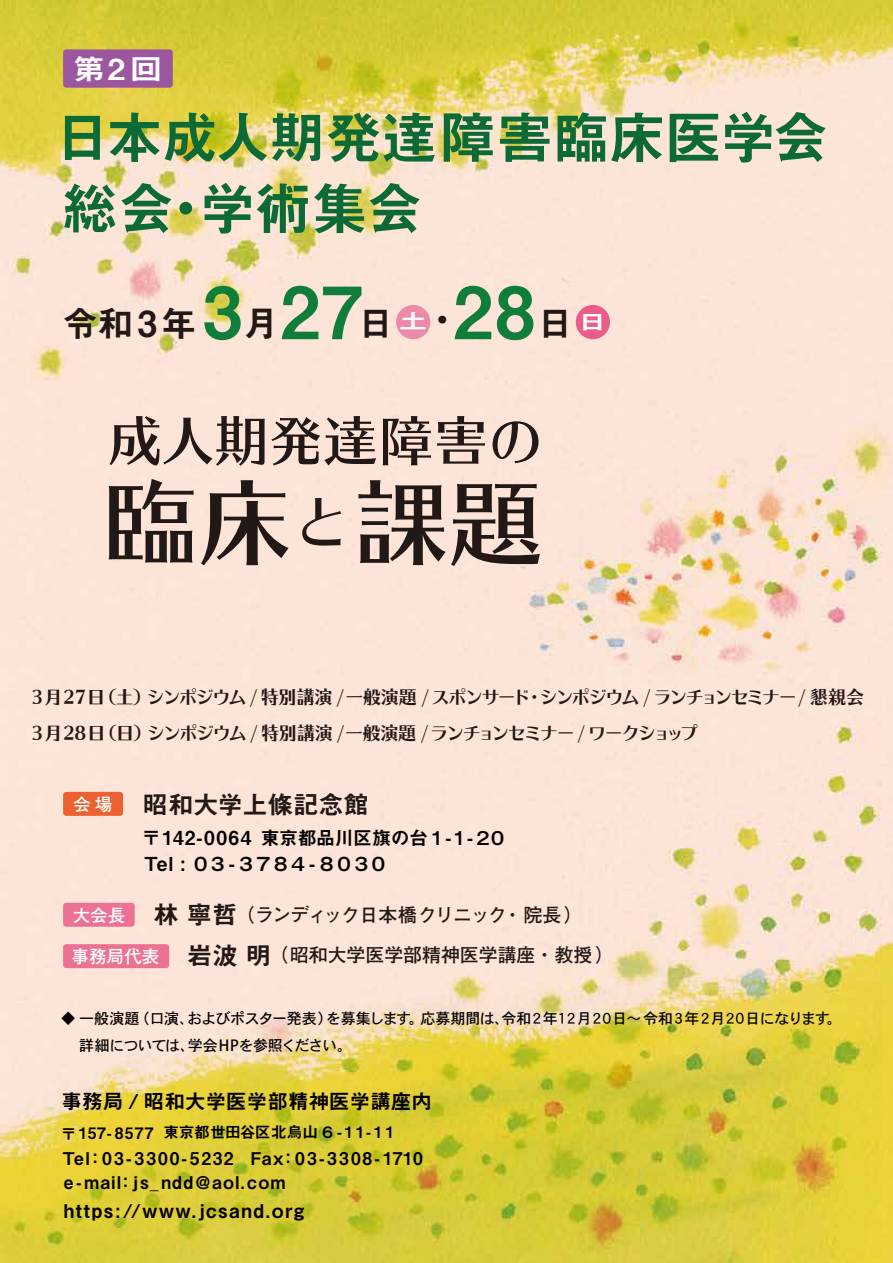
<style>
.page{position:relative;width:893px;height:1263px;background:#fff}
.page>*{position:absolute;margin:0;border:0;box-sizing:border-box;transform-origin:0 0}
.t1{font:94.35px "Kan 412 Typos Std";color:#221815}
.t2{font:72px "Midashi Go Pr 6 N MB31";color:#117d3b}
.t3{font:57px "Midashi Go Pr 6 N MB31";letter-spacing:-.025em;color:#0c6a37}
.t4{font:54.6px "Kan 412 Typos Std";color:#221815}
.t5{font:36px "Midashi Go Pr 6 N MB31";color:#221815}
.t6{font:28.95px "Midashi Go Pr 6 N MB31";color:#fff;scale:1.1 1}
.t7{font:25.2px "Midashi Go Pr 6 N MB31";letter-spacing:.005em;color:#221815}
.t8{font:20.55px "Midashi Go Pr 6 N MB31";letter-spacing:.005em;color:#040000}
.t9{font:19.35px "Midashi Go Pr 6 N MB31";letter-spacing:-.105em;color:#040000}
.t10{font:19.35px "Midashi Go Pr 6 N MB31";letter-spacing:-.07em;color:#040000}
.t11{font:19.05px "Midashi Go Pr 6 N MB31";letter-spacing:.06em;color:#040000}
.t12{font:19.05px "Midashi Go Pr 6 N MB31";letter-spacing:-.025em;color:#040000}
.t13{font:700 18.9px/40.2px "Futo Go B101 Pr 6 N";color:#221815}
.t14{font:18.6px/35.5px "Kan 415 Typos Std";letter-spacing:-.075em;color:#221815;scale:.96 1}
.t15{font:17.55px/24.3px "Midashi Go Pr 6 N MB31";letter-spacing:.08em;color:#040000}
.t16{font:17.55px "Midashi Go Pr 6 N MB31";letter-spacing:.105em;color:#040000}
.t17{font:700 17.55px "Futo Go B101 Pr 6 N";color:#fff}
.t18{font:15.75px "Midashi Go Pr 6 N MB31";letter-spacing:-.01em;color:#040000}
.t19{font:15px/26.2px "Heisei Kaku Go Std N W5";letter-spacing:-.07em;color:#040000}
.s1{font-size:35.25px;color:#221815}
.s2{font-size:19.05px}
.s3{font-size:17.55px;color:#fff}
.s4{font-family:"Midashi Go Pr 6 N MB31";font-weight:400;font-size:25.2px}
</style>
<div class="page">
<img style="left:0;top:0;width:893px;height:1263px">
<div style="left:63px;top:792px;width:60px;height:24px;background:#eb6231"></div>
<div style="left:396px;top:305px;width:34px;height:34px;background:#eb8ba8;border-radius:50%"></div>
<div style="left:63px;top:49px;width:110px;height:39px;background:#9b579f;border:6px solid #9c569e"></div>
<div style="left:576px;top:305px;width:34px;height:34px;background:#ea5c89;border-radius:50%"></div>
<div style="left:63px;top:903px;width:72px;height:24px;background:#ec7295"></div>
<div style="left:63px;top:944px;width:106px;height:24px;background:#ec7295"></div>
<h3 class="t6" style="left:73px;top:46px;width:83px">第2回</h3>
<h3 class="t3" style="left:54px;top:92px;width:776px">日本成人期発達障害臨床医学会</h3>
<h3 class="t3" style="left:61px;top:163px;width:363px">総会・学術集会</h3>
<h3 class="t5" style="left:63px;top:294px;width:136px">令和3年</h3>
<h2 class="t2" style="left:203px;top:254px;width:334px">3 27 <span class="s1">・</span>28</h2>
<h3 class="t5" style="left:243px;top:294px;width:37px">月</h3>
<h3 class="t5" style="left:358px;top:294px;width:71px">日<sup>土</sup></h3>
<h3 class="t5" style="left:537px;top:294px;width:71px">日<sup>日</sup></h3>
<h3 class="t4" style="left:108px;top:411px;width:436px">成人期発達障害の</h3>
<h1 class="t1" style="left:103px;top:471px;width:441px">臨床<sup>と</sup>課題</h1>
<p class="t14" style="left:32px;top:680px;width:869px">3月27日（土）シンポジウム / 特別講演 /一般演題 / スポンサード・シンポジウム / ランチョンセミナー/ 懇親会<br>3月28日（日）シンポジウム / 特別講演 /一般演題 /ランチョンセミナー / ワークショップ</p>
<p class="t17" style="left:73px;top:790px;width:41px">会場</p>
<h3 class="t7" style="left:143px;top:784px;width:228px">昭和大学上條記念館</h3>
<p class="t12" style="left:242px;top:823px;width:266px">　東京都品川区旗の台１-１-２０</p>
<p class="t9" style="left:145px;top:848px;width:245px">Tel : ０３-３７８４-８０３０</p>
<p class="t10" style="left:142px;top:822px;width:111px"><span class="s2">〒</span>142-0064</p>
<p class="t13" style="left:72px;top:894px;width:544px"><span class="s3">大会長</span> <span class="s4">林 寧哲</span>（ランディック日本橋クリニック・院長）<br><span class="s3">事務局代表</span> <span class="s4">岩波 明</span>（昭和大学医学部精神医学講座・教授）</p>
<p class="t19" style="left:61px;top:1006px;width:782px">◆ 一般演題（口演、およびポスター発表）を募集します。応募期間は、令和２年１２月２０日～令和３年２月２０日になります。　 詳細については、学会HPを参照ください。</p>
<p class="t8" style="left:62px;top:1084px;width:372px">事務局 / 昭和大学医学部精神医学講座内</p>
<p class="t18" style="left:61px;top:1120px;width:338px">〒157- 8577 東京都世田谷区北烏山６-１１-１１</p>
<p class="t16" style="left:63px;top:1144px;width:172px">Tel：03-3300-5232</p>
<p class="t15" style="left:64px;top:1145px;width:361px;text-indent:187px">Fax：03-3308-1710 e-mail：js_ndd@aol.com</p>
<p class="t11" style="left:64px;top:1195px;width:242px">https://www.jcsand.org</p>
</div>
